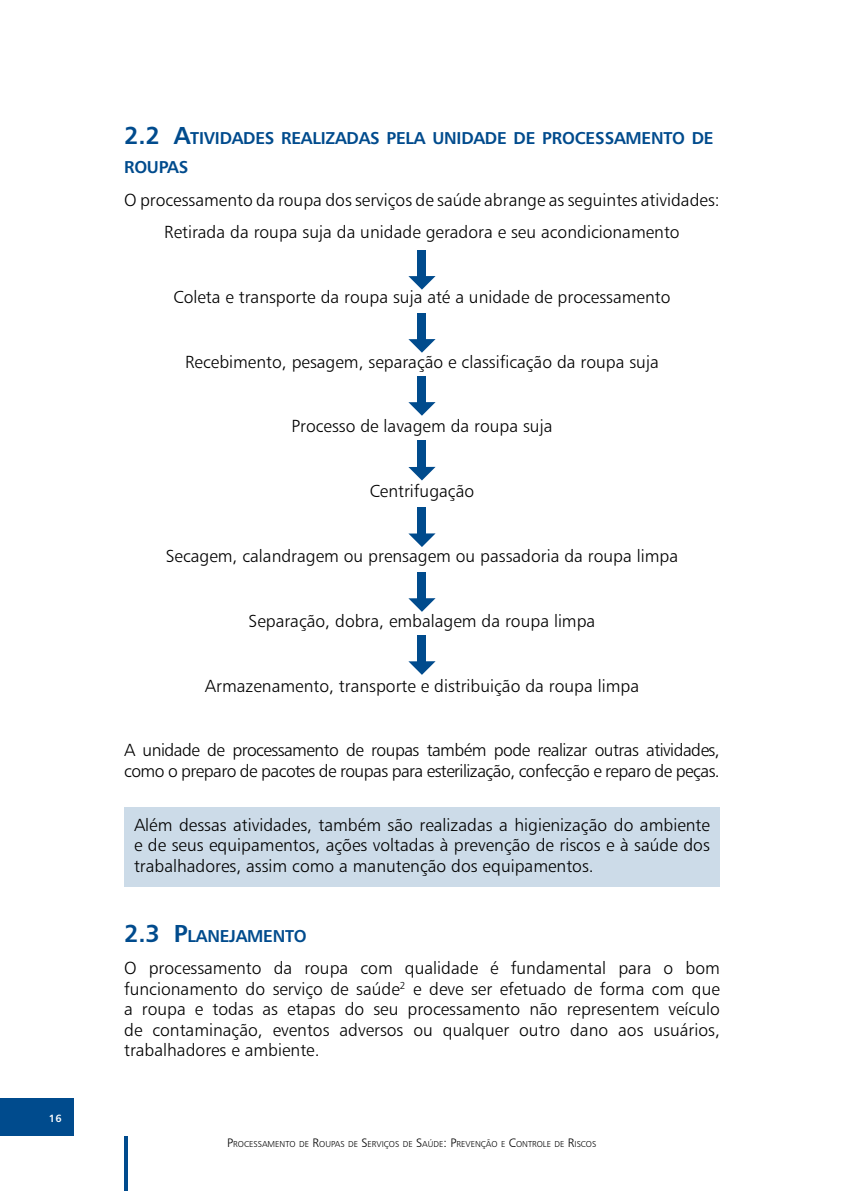
<style>
.page{position:relative;width:844px;height:1191px;background:#fff}
.page>*{position:absolute;margin:0;border:0;box-sizing:border-box;transform-origin:0 0}
.t1{font:17.5px/20.5px "Humanist 777 BT Light B";color:#000;text-align:justify}
.t2{font:17.5px/20.5px "Humanist 777 BT Light B";letter-spacing:-.03em;color:#000}
.t3{font:17.15px/29.4px "Humanist 777 BT Bold B";letter-spacing:-.015em;color:#004b8d}
.t4{font:10.5px "Humanist 777 BT Bold B";color:#fff}
.t5{font:8.58px "Humanist 777 BT Light B";color:#000}
.s1{font-size:24.5px}
.s2{font-size:12.25px}
</style>
<div class="page">
<hr style="left:124px;top:1136px;width:4px;height:55px;background:#004b8d">
<div style="left:0;top:1098px;width:74px;height:37px;background:#004b8d"></div>
<svg style="left:408px;top:276px;width:27px;height:14px"></svg>
<div style="left:417px;top:250px;width:9px;height:30px;background:#004b8d"></div>
<svg style="left:408px;top:339px;width:27px;height:14px"></svg>
<div style="left:417px;top:313px;width:9px;height:30px;background:#004b8d"></div>
<svg style="left:408px;top:402px;width:27px;height:14px"></svg>
<div style="left:417px;top:376px;width:9px;height:30px;background:#004b8d"></div>
<svg style="left:408px;top:467px;width:27px;height:13px"></svg>
<div style="left:417px;top:441px;width:9px;height:30px;background:#004b8d"></div>
<svg style="left:408px;top:533px;width:27px;height:14px"></svg>
<div style="left:417px;top:507px;width:9px;height:30px;background:#004b8d"></div>
<svg style="left:408px;top:598px;width:27px;height:14px"></svg>
<div style="left:417px;top:572px;width:9px;height:30px;background:#004b8d"></div>
<svg style="left:408px;top:661px;width:27px;height:14px"></svg>
<div style="left:417px;top:635px;width:9px;height:30px;background:#004b8d"></div>
<div style="left:124px;top:807px;width:595px;height:79px;background:#ccdbe8"></div>
<p class="t4" style="left:49px;top:1111px;width:14px">16</p>
<p class="t3" style="left:124px;top:123px;width:591px"><span class="s1">2.2 A</span>TIVIDADES REALIZADAS PELA UNIDADE DE PROCESSAMENTO DE<br>ROUPAS</p>
<p class="t1" style="left:124px;top:183px;width:597px;line-height:32.4px;text-align:center">O processamento da roupa dos serviços de saúde abrange as seguintes atividades:<br>Retirada da roupa suja da unidade geradora e seu acondicionamento</p>
<p class="t1" style="left:173px;top:286px;width:498px">Coleta e transporte da roupa suja até a unidade de processamento</p>
<p class="t1" style="left:185px;top:351px;width:475px">Recebimento, pesagem, separação e classificação da roupa suja</p>
<p class="t1" style="left:291px;top:416px;width:262px">Processo de lavagem da roupa suja</p>
<p class="t1" style="left:369px;top:480px;width:106px">Centrifugação</p>
<p class="t1" style="left:166px;top:545px;width:513px">Secagem, calandragem ou prensagem ou passadoria da roupa limpa</p>
<p class="t1" style="left:248px;top:610px;width:348px">Separação, dobra, embalagem da roupa limpa</p>
<p class="t1" style="left:205px;top:675px;width:435px">Armazenamento, transporte e distribuição da roupa limpa</p>
<p class="t2" style="left:124px;top:739px;width:597px">A unidade de processamento de roupas também pode realizar outras atividades, como o preparo de pacotes de roupas para esterilização, confecção e reparo de peças.</p>
<p class="t1" style="left:134px;top:814px;width:577px">Além dessas atividades, também são realizadas a higienização do ambiente e de seus equipamentos, ações voltadas à prevenção de riscos e à saúde dos trabalhadores, assim como a manutenção dos equipamentos.</p>
<p class="t3" style="left:124px;top:920px;width:184px"><span class="s1">2.3 P</span>LANEJAMENTO</p>
<p class="t1" style="left:124px;top:957px;width:597px">O processamento da roupa com qualidade é fundamental para o bom funcionamento do serviço de saúde<sup>2</sup> e deve ser efetuado de forma com que a roupa e todas as etapas do seu processamento não representem veículo de contaminação, eventos adversos ou qualquer outro dano aos usuários, trabalhadores e ambiente.</p>
<p class="t5" style="left:227px;top:1138px;width:370px"><span class="s2">P</span>ROCESSAMENTO DE <span class="s2">R</span>OUPAS DE <span class="s2">S</span> ERVIÇOS DE <span class="s2">S</span>AÚDE<span class="s2">: P</span>REVENÇÃO E <span class="s2">C</span>ONTROLE DE <span class="s2">R</span>ISCOS</p>
</div>
